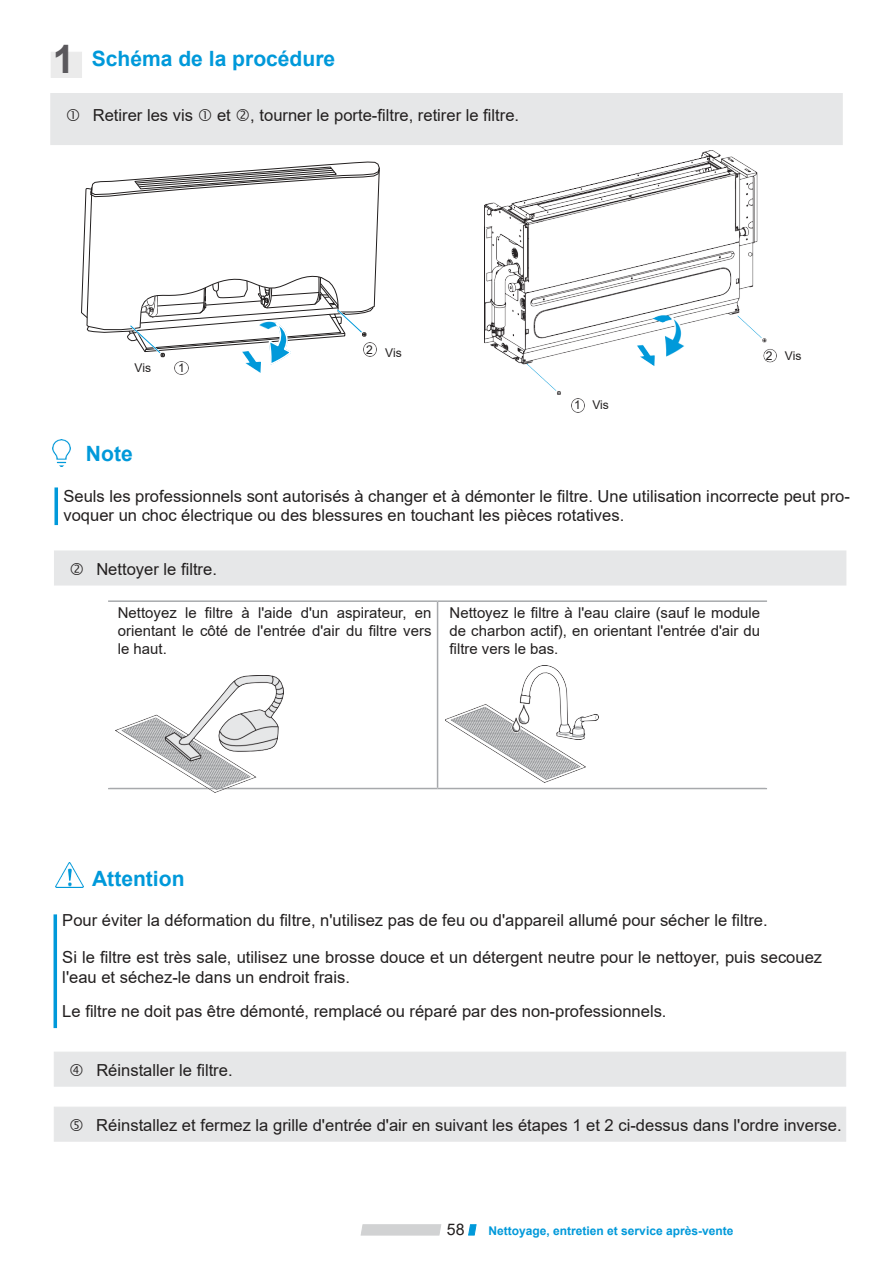
<style>
.page{position:relative;width:894px;height:1264px;background:#fff}
.page>*{position:absolute;margin:0;border:0;box-sizing:border-box;transform-origin:0 0}
.t1{font:700 21px "Arial";color:#0099da}
.t2{font:16.5px/19.8px "Arial";color:#221f1f}
.t3{font:15.9px "Arial";color:#221f1f}
.t4{font:15px/17.9px "Arial";color:#221f1f;text-align:justify}
.t5{font:700 12px "Arial";color:#0099da}
.t6{font:12px "Arial";letter-spacing:-.01em;color:#221f1f}
.s1{font-size:39.15px;color:#5a585c}
</style>
<div class="page">
<div style="left:51px;top:93px;width:791px;height:51px;background:#e6e7e8"></div>
<img style="left:248px;top:365px;width:12px;height:7px">
<svg style="left:81px;top:161px;width:299px;height:169px"></svg>
<svg style="left:87px;top:167px;width:293px;height:198px"></svg>
<img style="left:175px;top:361px;width:13px;height:14px">
<div style="left:54px;top:551px;width:791px;height:34px;background:#e6e7e8"></div>
<div style="left:54px;top:1051px;width:791px;height:34px;background:#e6e7e8;border:1px solid #e6e7e8"></div>
<div style="left:54px;top:1106px;width:791px;height:34px;background:#e6e7e8;border:1px solid #e6e7e8"></div>
<div style="left:51px;top:52px;width:30px;height:25px;background:#ebebeb"></div>
<svg style="left:53px;top:914px;width:4px;height:113px"></svg>
<svg style="left:54px;top:487px;width:4px;height:38px"></svg>
<img style="left:571px;top:398px;width:13px;height:14px">
<img style="left:484px;top:150px;width:292px;height:244px">
<img style="left:55px;top:862px;width:28px;height:25px">
<img style="left:52px;top:439px;width:18px;height:27px">
<svg style="left:110px;top:601px;width:655px;height:186px"></svg>
<hr style="left:108px;top:600px;width:329px;height:1px;background:#a7a9ac">
<hr style="left:437px;top:600px;width:329px;height:1px;background:#a7a9ac">
<hr style="left:436px;top:601px;width:2px;height:186px;background:#a7a9ac">
<hr style="left:108px;top:787px;width:329px;height:2px;background:#a7a9ac">
<hr style="left:437px;top:787px;width:329px;height:2px;background:#a7a9ac">
<img style="left:116px;top:675px;width:167px;height:117px">
<img style="left:445px;top:665px;width:153px;height:117px">
<svg style="left:361px;top:1224px;width:79px;height:10px"></svg>
<svg style="left:468px;top:1224px;width:8px;height:10px"></svg>
<p class="t1" style="left:53px;top:44px;width:284px"><span class="s1">1</span> Schéma de la procédure</p>
<p class="t2" style="left:93px;top:105px;width:102px">Retirer les vis</p>
<p class="t2" style="left:217px;top:105px;width:303px">et , tourner le porte-filtre, retirer le filtre.</p>
<p class="t6" style="left:134px;top:359px;width:18px">Vis</p>
<p class="t6" style="left:178px;top:359px;width:8px">1</p>
<p class="t6" style="left:366px;top:341px;width:8px">2</p>
<p class="t6" style="left:385px;top:344px;width:18px">Vis</p>
<p class="t6" style="left:574px;top:397px;width:8px">1</p>
<p class="t6" style="left:592px;top:397px;width:18px">Vis</p>
<p class="t6" style="left:765px;top:347px;width:8px">2</p>
<p class="t6" style="left:784px;top:347px;width:18px">Vis</p>
<p class="t1" style="left:86px;top:438px;width:48px">Note</p>
<p class="t2" style="left:63px;top:485px;width:788px">Seuls les professionnels sont autorisés à changer et à démonter le filtre. Une utilisation incorrecte peut pro&shy;voquer un choc électrique ou des blessures en touchant les pièces rotatives.</p>
<p class="t2" style="left:96px;top:559px;width:122px">Nettoyer le filtre.</p>
<p class="t4" style="left:118px;top:603px;width:315px">Nettoyez le filtre à l'aide d'un aspirateur, en orientant le côté de l'entrée d'air du filtre vers le haut.</p>
<p class="t4" style="left:449px;top:603px;width:312px">Nettoyez le filtre à l'eau claire (sauf le module de charbon actif), en orientant l'entrée d'air du filtre vers le bas.</p>
<p class="t1" style="left:92px;top:863px;width:94px">Attention</p>
<p class="t2" style="left:62px;top:910px;width:706px">Pour éviter la déformation du filtre, n'utilisez pas de feu ou d'appareil allumé pour sécher le filtre.</p>
<p class="t2" style="left:62px;top:947px;width:761px">Si le filtre est très sale, utilisez une brosse douce et un détergent neutre pour le nettoyer, puis secouez l'eau et séchez-le dans un endroit frais.</p>
<p class="t2" style="left:62px;top:1000px;width:605px">Le filtre ne doit pas être démonté, remplacé ou réparé par des non-professionnels.</p>
<p class="t2" style="left:96px;top:1060px;width:138px">Réinstaller le filtre.</p>
<p class="t2" style="left:96px;top:1114px;width:746px">Réinstallez et fermez la grille d'entrée d'air en suivant les étapes 1 et 2 ci-dessus dans l'ordre inverse.</p>
<p class="t3" style="left:447px;top:1217px;width:19px">58</p>
<p class="t5" style="left:488px;top:1221px;width:246px">Nettoyage, entretien et service après-vente</p>
</div>
